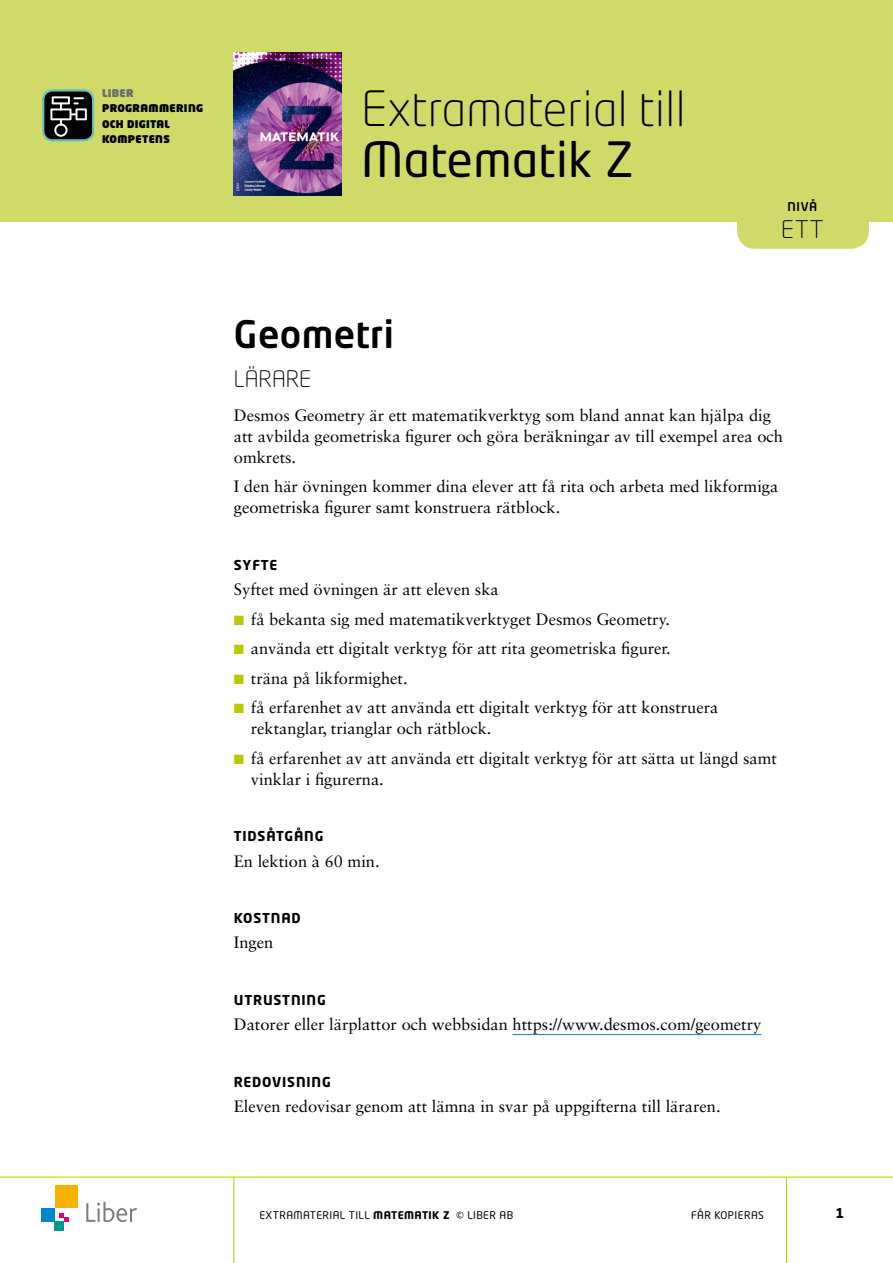
<style>
.page{position:relative;width:893px;height:1263px;background:#fff}
.page>*{position:absolute;margin:0;border:0;box-sizing:border-box;transform-origin:0 0}
.t1{font:300 48px "Neo Tech Std";letter-spacing:.01em;color:#000}
.t2{font:48px "Neo Tech Std";letter-spacing:.01em;color:#000}
.t3{font:500 37.5px "Neo Tech Std";letter-spacing:.01em;color:#000}
.t4{font:300 24px "Neo Tech Std";color:#000}
.t5{font:300 22.5px "Neo Tech Std";color:#000}
.t6{font:16.5px/21px "Sabon LT Std";color:#000}
.t7{font:700 13.5px "Neo Tech Std";letter-spacing:.06em;color:#000}
.t8{font:500 12px "Neo Tech Std";color:#000}
.t9{font:10.5px "Neo Tech Std";letter-spacing:.04em;color:#000}
.t10{font:900 10.5px/15.1px "Neo Tech Std";letter-spacing:.03em;color:#000}
.t11{font:900 10.5px "Neo Tech Std";letter-spacing:.03em;color:#6b6c6e}
.s1{color:#b9cb00}
.s2{font-weight:700}
</style>
<div class="page">
<hr style="left:0;top:1177px;width:893px;height:1px;background:#b9cb00">
<hr style="left:233px;top:1177px;width:1px;height:86px;background:#b9cb00">
<hr style="left:786px;top:1177px;width:1px;height:86px;background:#b9cb00">
<div style="left:55px;top:1222px;width:9px;height:9px;background:#009790"></div>
<div style="left:41px;top:1208px;width:14px;height:14px;background:#0086cb"></div>
<div style="left:55px;top:1185px;width:22px;height:23px;background:#f9b200"></div>
<svg style="left:59px;top:1213px;width:9px;height:9px"></svg>
<svg style="left:86px;top:1202px;width:51px;height:20px"></svg>
<div style="left:0;top:0;width:893px;height:221px;background:#d0da69"></div>
<div style="left:737px;top:186px;width:132px;height:63px;background:#d0da69;border-radius:18px"></div>
<img style="left:234px;top:53px;width:108px;height:143px">
<div style="left:43px;top:90px;width:50px;height:50px;background:#000;border-radius:9px"></div>
<div style="left:42px;top:89px;width:52px;height:52px;border:2px solid #68c1c0;border-radius:9px"></div>
<svg style="left:50px;top:96px;width:37px;height:41px"></svg>
<hr style="left:513px;top:1034px;width:248px;height:1px;background:#0086cb">
<p class="t11" style="left:102px;top:86px;width:33px">LIBER</p>
<p class="t10" style="left:102px;top:101px;width:103px">PROGRAMMERING<br>OCH DIGITAL<br>KOMPETENS</p>
<h1 class="t1" style="left:361px;top:80px;width:325px">Extramaterial till</h1>
<h1 class="t2" style="left:361px;top:130px;width:274px">Matematik Z</h1>
<p class="t8" style="left:787px;top:199px;width:31px">NIVÅ</p>
<h3 class="t4" style="left:781px;top:215px;width:44px">ETT</h3>
<h2 class="t3" style="left:234px;top:310px;width:161px">Geometri</h2>
<h3 class="t5" style="left:234px;top:365px;width:79px">LÄRARE</h3>
<p class="t6" style="left:234px;top:404px;width:551px">Desmos Geometry är ett matematikverktyg som bland annat kan hjälpa dig att avbilda geometriska figurer och göra beräkningar av till exempel area och omkrets.</p>
<p class="t6" style="left:234px;top:476px;width:546px">I den här övningen kommer dina elever att få rita och arbeta med likformiga geometriska figurer samt konstruera rätblock.</p>
<p class="t7" style="left:234px;top:556px;width:45px">SYFTE</p>
<p class="t6" style="left:234px;top:579px;width:266px">Syftet med övningen är att eleven ska</p>
<p class="t6" style="left:234px;top:608px;width:438px"><span class="s1">■</span> få bekanta sig med matematikverktyget Desmos Geometry.</p>
<p class="t6" style="left:234px;top:638px;width:438px"><span class="s1">■</span> använda ett digitalt verktyg för att rita geometriska figurer.</p>
<p class="t6" style="left:234px;top:667px;width:175px"><span class="s1">■</span> träna på likformighet.</p>
<p class="t6" style="left:251px;top:697px;width:469px;text-indent:-17px"><span class="s1">■</span> få erfarenhet av att använda ett digitalt verktyg för att konstruera rektanglar, trianglar och rätblock.</p>
<p class="t6" style="left:251px;top:747px;width:528px;text-indent:-17px"><span class="s1">■</span> få erfarenhet av att använda ett digitalt verktyg för att sätta ut längd samt vinklar i figurerna.</p>
<p class="t7" style="left:234px;top:827px;width:91px">TIDSÅTGÅNG</p>
<p class="t6" style="left:234px;top:850px;width:147px">En lektion à 60 min.</p>
<p class="t7" style="left:234px;top:909px;width:68px">KOSTNAD</p>
<p class="t6" style="left:234px;top:932px;width:41px">Ingen</p>
<p class="t7" style="left:234px;top:991px;width:93px">UTRUSTNING</p>
<p class="t6" style="left:234px;top:1014px;width:529px">Datorer eller lärplattor och webbsidan https://www.desmos.com/geometry</p>
<p class="t7" style="left:234px;top:1073px;width:98px">REDOVISNING</p>
<p class="t6" style="left:234px;top:1095px;width:488px">Eleven redovisar genom att lämna in svar på uppgifterna till läraren.</p>
<p class="t9" style="left:259px;top:1208px;width:255px">EXTRAMATERIAL TILL <span class="s2">MATEMATIK Z</span> © LIBER AB</p>
<p class="t9" style="left:691px;top:1208px;width:74px">FÅR KOPIERAS</p>
<p class="t7" style="left:835px;top:1204px;width:10px">1</p>
</div>
